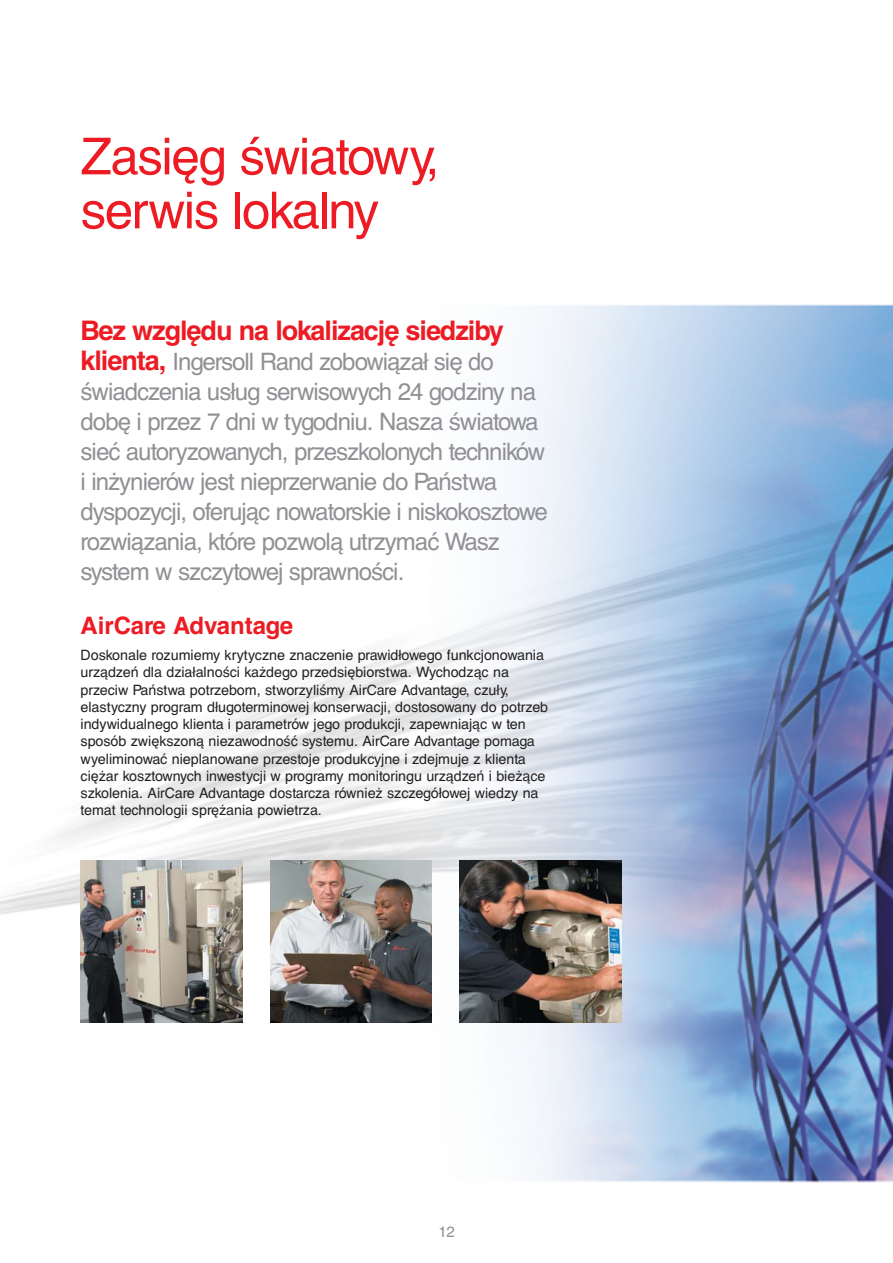
<style>
.page{position:relative;width:893px;height:1263px;background:#fff}
.page>*{position:absolute;margin:0;border:0;box-sizing:border-box;transform-origin:0 0}
.t1{font:51px/54px "Helvetica CE";letter-spacing:-.03em;color:#ed1c24}
.t2{font:700 27px "Helvetica CE";letter-spacing:-.04em;color:#ed1c24}
.t3{font:24px/30px "Helvetica CE";letter-spacing:-.04em;color:#919195}
.t4{font:700 24px "Helvetica CE";color:#ed1c24}
.t5{font:15px "Helvetica CE";color:#919195}
.t6{font:14.25px/17.2px "Helvetica CE";color:#231f20}
.s1{font-weight:700;font-size:27px;color:#ed1c24}
</style>
<div class="page">
<img style="left:0;top:304px;width:892px;height:879px">
<img style="left:80px;top:861px;width:162px;height:161px">
<img style="left:270px;top:861px;width:161px;height:161px">
<img style="left:459px;top:861px;width:162px;height:161px">
<h1 class="t1" style="left:80px;top:135px;width:360px">Zasięg światowy, serwis lokalny</h1>
<h2 class="t2" style="left:80px;top:320px;width:425px">Bez względu na lokalizację siedziby</h2>
<p class="t3" style="left:80px;top:349px;width:468px"><span class="s1">klienta,</span> Ingersoll Rand zobowiązał się do świadczenia usług serwisowych 24 godziny na dobę i przez 7 dni w tygodniu. Nasza światowa sieć autoryzowanych, przeszkolonych techników i inżynierów jest nieprzerwanie do Państwa dyspozycji, oferując nowatorskie i niskokosztowe rozwiązania, które pozwolą utrzymać Wasz system w szczytowej sprawności.</p>
<h3 class="t4" style="left:80px;top:617px;width:214px">AirCare Advantage</h3>
<p class="t6" style="left:80px;top:648px;width:469px">Doskonale rozumiemy krytyczne znaczenie prawidłowego funkcjonowania urządzeń dla działalności każdego przedsiębiorstwa. Wychodząc na przeciw Państwa potrzebom, stworzyliśmy AirCare Advantage, czuły, elastyczny program długoterminowej konserwacji, dostosowany do potrzeb indywidualnego klienta i parametrów jego produkcji, zapewniając w ten sposób zwiększoną niezawodność systemu. AirCare Advantage pomaga wyeliminować nieplanowane przestoje produkcyjne i zdejmuje z klienta ciężar kosztownych inwestycji w programy monitoringu urządzeń i bieżące szkolenia. AirCare Advantage dostarcza również szczegółowej wiedzy na temat technologii sprężania powietrza.</p>
<p class="t5" style="left:438px;top:1226px;width:18px">12</p>
</div>
